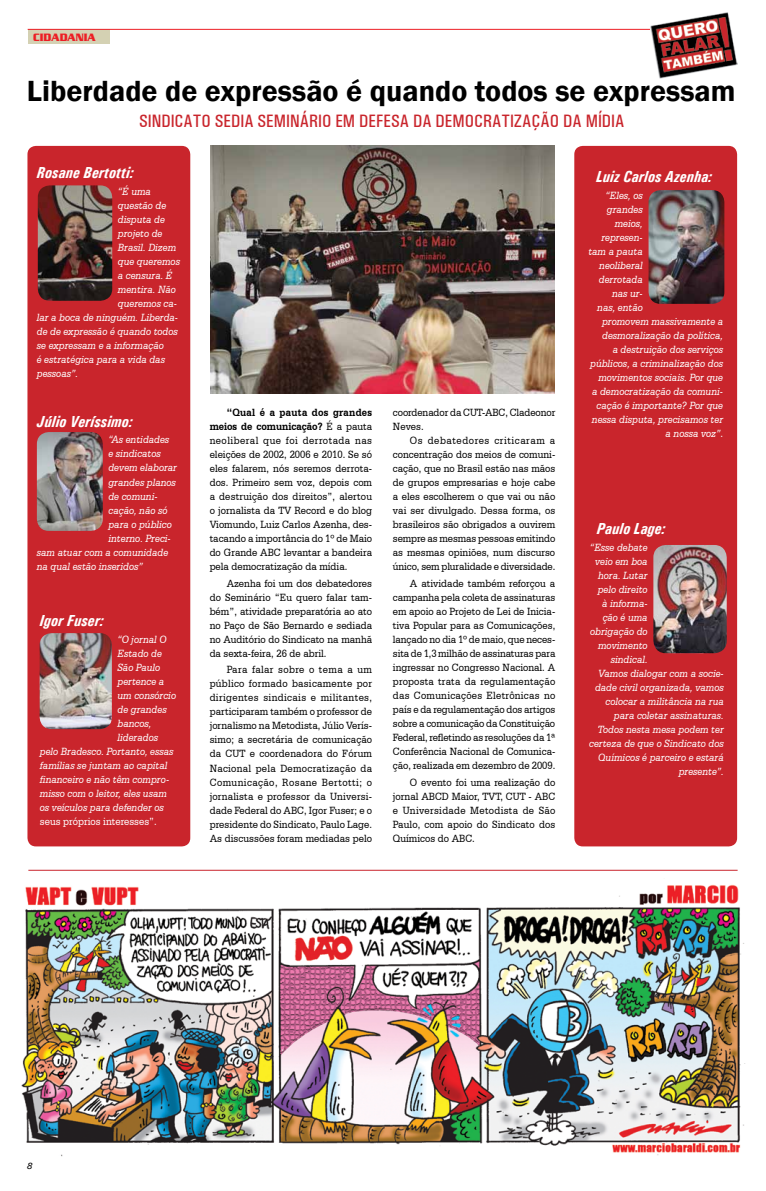
<style>
.page{position:relative;width:766px;height:1191px;background:#fff}
.page>*{position:absolute;margin:0;border:0;box-sizing:border-box;transform-origin:0 0}
.t1{font:600 30px "Franklin Gothic";color:#000}
.t2{font:500 condensed 18px "Univers";color:#c9252c}
.t3{font:italic 700 condensed 16px "Univers";color:#fff}
.t4{font:11px/14px "Serifa BT";color:#000;text-align:justify;scale:.9 1}
.t5{font:italic 11px "Serifa BT";color:#fff;scale:.9 1}
.t6{font:11px "Serifa BT";color:#fff;scale:.9 1}
.t7{font:700 11px "Serpentine D";color:#ed1d24;scale:.9 1}
.t8{font:italic 500 9px "Univers";color:#000}
.s1{font-weight:700}
.s2{font-style:normal}
</style>
<div class="page">
<div style="left:574px;top:146px;width:162px;height:700px;background:#c9252c;border-radius:9px"></div>
<div style="left:27px;top:146px;width:163px;height:700px;background:#c9252c;border-radius:9px"></div>
<div style="left:28px;top:29px;width:81px;height:14px;background:#d4d1b3"></div>
<hr style="left:28px;top:869px;width:709px;height:1px;background:#c9252c">
<hr style="left:28px;top:29px;width:709px;height:1px;background:#ed1d24">
<img style="left:650px;top:12px;width:87px;height:67px">
<img style="left:210px;top:145px;width:344px;height:248px">
<img style="left:21px;top:884px;width:724px;height:273px">
<img style="left:38px;top:185px;width:74px;height:116px">
<img style="left:37px;top:432px;width:66px;height:99px">
<img style="left:40px;top:633px;width:72px;height:96px">
<img style="left:648px;top:190px;width:76px;height:114px">
<img style="left:653px;top:545px;width:73px;height:108px">
<p class="t7" style="left:33px;top:31px;width:71px">CIDADANIA</p>
<h1 class="t1" style="left:27px;top:73px;width:710px">Liberdade de expressão é quando todos se expressam</h1>
<h2 class="t2" style="left:139px;top:111px;width:487px">SINDICATO SEDIA SEMINÁRIO EM DEFESA DA DEMOCRATIZAÇÃO DA MÍDIA</h2>
<h3 class="t3" style="left:37px;top:163px;width:98px">Rosane Bertotti:</h3>
<p class="t5" style="left:118px;top:184px;width:38px">“É uma</p>
<p class="t5" style="left:118px;top:198px;width:55px">questão de</p>
<p class="t5" style="left:118px;top:212px;width:54px">disputa de</p>
<p class="t5" style="left:118px;top:226px;width:51px">projeto de</p>
<p class="t5" style="left:118px;top:240px;width:66px">Brasil. Dizem</p>
<p class="t5" style="left:118px;top:254px;width:70px">que queremos</p>
<p class="t5" style="left:118px;top:268px;width:62px">a censura. É</p>
<p class="t5" style="left:118px;top:282px;width:66px">mentira. Não</p>
<p class="t5" style="left:118px;top:296px;width:67px">queremos ca-</p>
<p class="t5" style="left:37px;top:310px;width:158px">lar a boca de ninguém. Liberda-</p>
<p class="t5" style="left:37px;top:324px;width:158px">de de expressão é quando todos</p>
<p class="t5" style="left:37px;top:338px;width:142px">se expressam e a informação</p>
<p class="t5" style="left:37px;top:352px;width:144px">é estratégica para a vida das</p>
<p class="t5" style="left:37px;top:366px;width:47px">pessoas”.</p>
<h3 class="t3" style="left:37px;top:411px;width:97px">Júlio Veríssimo:</h3>
<p class="t5" style="left:108px;top:433px;width:69px">“As entidades</p>
<p class="t5" style="left:108px;top:447px;width:60px">e sindicatos</p>
<p class="t5" style="left:108px;top:461px;width:78px">devem elaborar</p>
<p class="t5" style="left:108px;top:475px;width:76px">grandes planos</p>
<p class="t5" style="left:108px;top:489px;width:56px">de comuni-</p>
<p class="t5" style="left:108px;top:503px;width:67px">cação, não só</p>
<p class="t5" style="left:108px;top:517px;width:72px">para o público</p>
<p class="t5" style="left:108px;top:531px;width:71px">interno. Preci-</p>
<p class="t5" style="left:37px;top:545px;width:147px">sam atuar com a comunidade</p>
<p class="t5" style="left:37px;top:559px;width:119px">na qual estão inseridos”</p>
<h3 class="t3" style="left:40px;top:611px;width:65px">Igor Fuser:</h3>
<p class="t5" style="left:117px;top:633px;width:56px">“O jornal O</p>
<p class="t5" style="left:117px;top:647px;width:51px">Estado de</p>
<p class="t5" style="left:117px;top:661px;width:49px">São Paulo</p>
<p class="t5" style="left:117px;top:675px;width:53px">pertence a</p>
<p class="t5" style="left:117px;top:689px;width:67px">um consórcio</p>
<p class="t5" style="left:117px;top:703px;width:56px">de grandes</p>
<p class="t5" style="left:117px;top:717px;width:39px">bancos,</p>
<p class="t5" style="left:117px;top:731px;width:47px">liderados</p>
<p class="t5" style="left:40px;top:745px;width:150px">pelo Bradesco. Portanto, essas</p>
<p class="t5" style="left:40px;top:759px;width:143px">famílias se juntam ao capital</p>
<p class="t5" style="left:40px;top:773px;width:145px">financeiro e não têm compro-</p>
<p class="t5" style="left:40px;top:787px;width:143px">misso com o leitor, eles usam</p>
<p class="t5" style="left:40px;top:801px;width:139px">os veículos para defender os</p>
<p class="t6" style="left:40px;top:815px;width:131px">seus próprios interesses”.</p>
<p class="t4" style="left:210px;top:405px;width:182px;text-indent:17px"><span class="s1">“Qual é a pauta dos grandes meios de comunicação?</span> É a pauta neoliberal que foi derrotada nas eleições de 2002, 2006 e 2010. Se só eles falarem, nós seremos derrota&shy;dos. Primeiro sem voz, depois com a destruição dos direitos”, alertou o jornalista da TV Record e do blog Viomundo, Luiz Carlos Azenha, des&shy;tacando a importância do 1º de Maio do Grande ABC levantar a bandeira pela democratização da mídia.</p>
<p class="t4" style="left:210px;top:576px;width:182px;text-indent:17px">Azenha foi um dos debatedores do Seminário “Eu quero falar tam&shy;bém”, atividade preparatória ao ato no Paço de São Bernardo e sediada no Auditório do Sindicato na manhã da sexta-feira, 26 de abril.</p>
<p class="t4" style="left:210px;top:662px;width:182px;text-indent:17px">Para falar sobre o tema a um público formado basicamente por dirigentes sindicais e militantes, participaram também o professor de jornalismo na Metodista, Júlio Verís&shy;simo; a secretária de comunicação da CUT e coordenadora do Fórum Nacional pela Democratização da Comunicação, Rosane Bertotti; o jornalista e professor da Universi&shy;dade Federal do ABC, Igor Fuser; e o presidente do Sindicato, Paulo Lage.<br>As discussões foram mediadas pelo</p>
<p class="t4" style="left:393px;top:405px;width:182px">coordenador da CUT-ABC, Cladeonor<br>Neves.</p>
<p class="t4" style="left:393px;top:433px;width:182px;text-indent:17px">Os debatedores criticaram a concentração dos meios de comuni&shy;cação, que no Brasil estão nas mãos de grupos empresarias e hoje cabe a eles escolherem o que vai ou não vai ser divulgado. Dessa forma, os brasileiros são obrigados a ouvirem sempre as mesmas pessoas emitindo as mesmas opiniões, num discurso único, sem pluralidade e diversidade.</p>
<p class="t4" style="left:393px;top:576px;width:182px;text-indent:17px">A atividade também reforçou a campanha pela coleta de assinaturas em apoio ao Projeto de Lei de Inicia&shy;tiva Popular para as Comunicações, lançado no dia 1º de maio, que neces&shy;sita de 1,3 milhão de assinaturas para ingressar no Congresso Nacional. A proposta trata da regulamentação das Comunicações Eletrônicas no país e da regulamentação dos artigos sobre a comunicação da Constituição Federal, refletindo as resoluções da 1ª Conferência Nacional de Comunica&shy;ção, realizada em dezembro de 2009.</p>
<p class="t4" style="left:393px;top:774px;width:182px;text-indent:17px">O evento foi uma realização do jornal ABCD Maior, TVT, CUT - ABC e Universidade Metodista de São Paulo, com apoio do Sindicato dos Químicos do ABC.</p>
<h3 class="t3" style="left:596px;top:167px;width:117px">Luiz Carlos Azenha:</h3>
<p class="t5" style="left:605px;top:188px;width:43px">“Eles, os</p>
<p class="t5" style="left:606px;top:202px;width:41px">grandes</p>
<p class="t5" style="left:614px;top:216px;width:33px">meios,</p>
<p class="t5" style="left:601px;top:230px;width:48px">represen-</p>
<p class="t5" style="left:588px;top:244px;width:62px">tam a pauta</p>
<p class="t5" style="left:599px;top:258px;width:50px">neoliberal</p>
<p class="t5" style="left:598px;top:272px;width:50px">derrotada</p>
<p class="t5" style="left:612px;top:286px;width:36px">nas ur-</p>
<p class="t5" style="left:597px;top:300px;width:52px">nas, então</p>
<p class="t5" style="left:601px;top:314px;width:136px">promovem massivamente a</p>
<p class="t5" style="left:602px;top:328px;width:136px">desmoralização da política,</p>
<p class="t5" style="left:612px;top:342px;width:124px">a destruição dos serviços</p>
<p class="t5" style="left:590px;top:356px;width:149px">públicos, a criminalização dos</p>
<p class="t5" style="left:598px;top:370px;width:140px">movimentos sociais. Por que</p>
<p class="t5" style="left:592px;top:384px;width:147px">a democratização da comuni-</p>
<p class="t5" style="left:596px;top:398px;width:142px">cação é importante? Por que</p>
<p class="t5" style="left:591px;top:412px;width:147px">nessa disputa, precisamos ter</p>
<p class="t5" style="left:665px;top:426px;width:65px">a nossa voz”<span class="s2">.</span></p>
<h3 class="t3" style="left:596px;top:519px;width:70px">Paulo Lage:</h3>
<p class="t5" style="left:589px;top:541px;width:66px">“Esse debate</p>
<p class="t5" style="left:595px;top:555px;width:60px">veio em boa</p>
<p class="t5" style="left:598px;top:569px;width:57px">hora. Lutar</p>
<p class="t5" style="left:597px;top:583px;width:57px">pelo direito</p>
<p class="t5" style="left:602px;top:597px;width:52px">à informa-</p>
<p class="t5" style="left:602px;top:611px;width:51px">ção é uma</p>
<p class="t5" style="left:590px;top:625px;width:65px">obrigação do</p>
<p class="t5" style="left:598px;top:639px;width:57px">movimento</p>
<p class="t5" style="left:610px;top:653px;width:43px">sindical.</p>
<p class="t5" style="left:598px;top:667px;width:141px">Vamos dialogar com a socie-</p>
<p class="t5" style="left:595px;top:681px;width:145px">dade civil organizada, vamos</p>
<p class="t5" style="left:605px;top:695px;width:133px">colocar a militância na rua</p>
<p class="t5" style="left:613px;top:709px;width:124px">para coletar assinaturas.</p>
<p class="t5" style="left:597px;top:723px;width:142px">Todos nesta mesa podem ter</p>
<p class="t5" style="left:589px;top:737px;width:151px">certeza de que o Sindicato dos</p>
<p class="t5" style="left:598px;top:751px;width:141px">Químicos é parceiro e estará</p>
<p class="t5" style="left:678px;top:765px;width:52px">presente”.</p>
<p class="t8" style="left:27px;top:1159px;width:7px">8</p>
</div>
